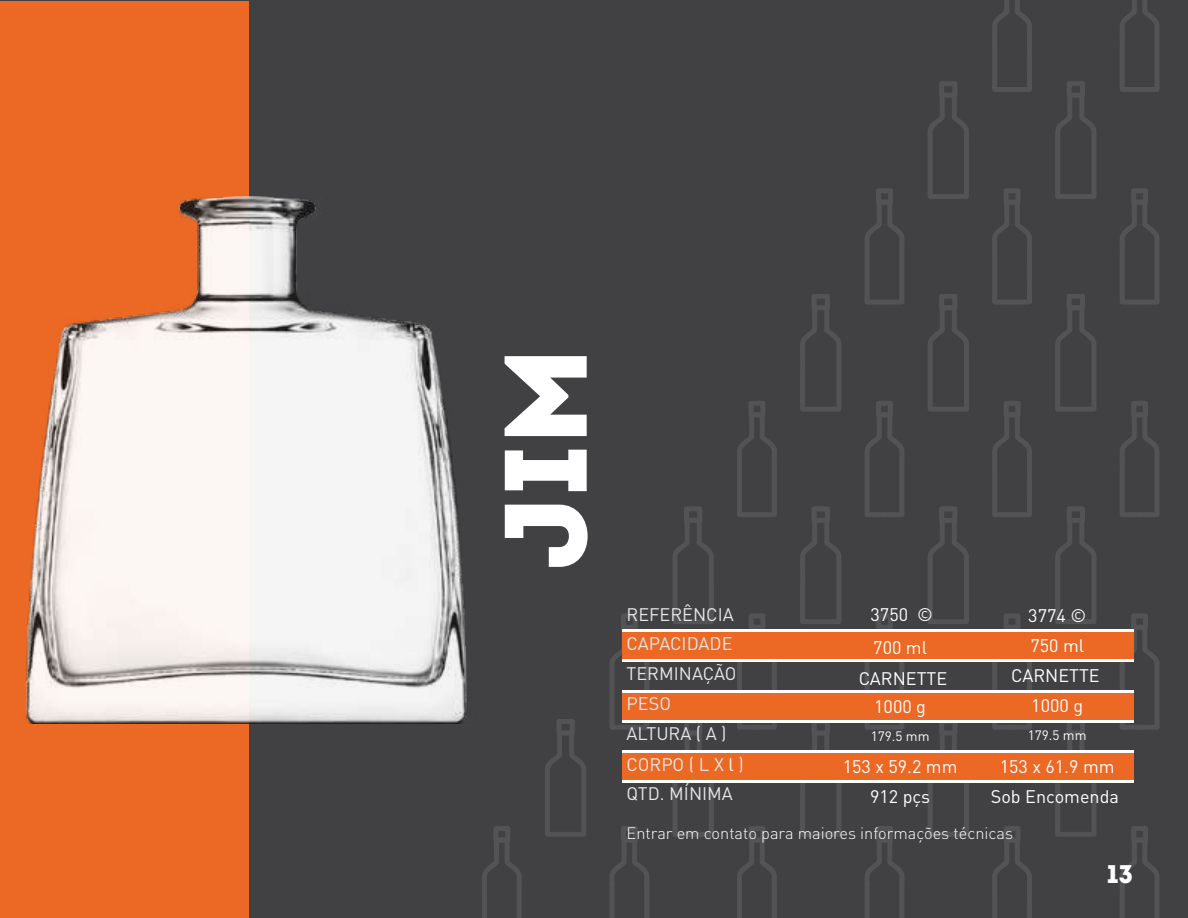
<style>
.page{position:relative;width:1188px;height:918px;background:#414042}
.page>*{position:absolute;margin:0;border:0;box-sizing:border-box;transform-origin:0 0}
.t1{font:117px "Intro";color:#fff}
.t2{font:25.5px "Intro";color:#fff}
.t3{font:18px/30.2px "DIN Pro";color:#fff;text-align:center}
.t4{font:18px/30.2px "DIN Pro";color:#e6e7e7}
.t5{font:300 16.35px "DIN Pro";color:#fff}
.t6{font:13.5px "DIN Pro";color:#fff}
.s1{color:#fff}
</style>
<div class="page">
<svg style="left:482px;top:826px;width:40px;height:92px"></svg>
<svg style="left:545px;top:719px;width:41px;height:118px"></svg>
<svg style="left:609px;top:826px;width:40px;height:92px"></svg>
<svg style="left:672px;top:722px;width:42px;height:115px"></svg>
<svg style="left:737px;top:826px;width:40px;height:92px"></svg>
<svg style="left:800px;top:722px;width:41px;height:115px"></svg>
<svg style="left:865px;top:826px;width:39px;height:92px"></svg>
<svg style="left:928px;top:722px;width:41px;height:115px"></svg>
<svg style="left:992px;top:826px;width:40px;height:92px"></svg>
<svg style="left:1055px;top:722px;width:42px;height:115px"></svg>
<svg style="left:1120px;top:826px;width:40px;height:92px"></svg>
<svg style="left:609px;top:613px;width:40px;height:117px"></svg>
<svg style="left:673px;top:506px;width:41px;height:118px"></svg>
<svg style="left:737px;top:613px;width:40px;height:117px"></svg>
<svg style="left:800px;top:506px;width:41px;height:118px"></svg>
<svg style="left:865px;top:613px;width:39px;height:117px"></svg>
<svg style="left:928px;top:506px;width:41px;height:118px"></svg>
<svg style="left:992px;top:613px;width:40px;height:117px"></svg>
<svg style="left:1055px;top:506px;width:41px;height:118px"></svg>
<svg style="left:1120px;top:613px;width:40px;height:117px"></svg>
<svg style="left:737px;top:401px;width:40px;height:116px"></svg>
<svg style="left:800px;top:294px;width:41px;height:118px"></svg>
<svg style="left:865px;top:401px;width:39px;height:116px"></svg>
<svg style="left:928px;top:294px;width:41px;height:118px"></svg>
<svg style="left:992px;top:401px;width:40px;height:116px"></svg>
<svg style="left:1055px;top:294px;width:41px;height:118px"></svg>
<svg style="left:1120px;top:401px;width:40px;height:116px"></svg>
<svg style="left:865px;top:188px;width:39px;height:117px"></svg>
<svg style="left:928px;top:81px;width:41px;height:118px"></svg>
<svg style="left:992px;top:188px;width:40px;height:117px"></svg>
<svg style="left:1055px;top:81px;width:41px;height:118px"></svg>
<svg style="left:1120px;top:188px;width:40px;height:117px"></svg>
<svg style="left:992px;top:0;width:40px;height:92px"></svg>
<svg style="left:1120px;top:0;width:40px;height:92px"></svg>
<div style="left:0;top:2px;width:249px;height:916px;background:#eb6924"></div>
<div style="left:623px;top:750px;width:511px;height:32px;background:#fff"></div>
<div style="left:623px;top:753px;width:511px;height:27px;background:#eb6924"></div>
<svg style="left:623px;top:630px;width:511px;height:32px;background:#fbe6da"></svg>
<div style="left:623px;top:633px;width:511px;height:26px;background:#eb6924"></div>
<div style="left:622px;top:690px;width:512px;height:32px;background:linear-gradient(to right,#fff,#fff)"></div>
<div style="left:622px;top:693px;width:512px;height:26px;background:#eb6924"></div>
<img style="left:26px;top:196px;width:441px;height:527px">
<h1 class="t1" style="left:476px;top:572px;width:228px;rotate:-90deg">jim</h1>
<p class="t4" style="left:627px;top:598px;width:109px">REFERÊNCIA</p>
<p class="t3" style="left:871px;top:598px;width:64px">3750 ©</p>
<p class="t4" style="left:627px;top:627px;width:119px">CAPACIDADE<br>TERMINAÇÃO<br>PESO<br>ALTURA ( A )<br>CORPO ( L X <span class="s1">l</span> )</p>
<p class="t4" style="left:627px;top:777px;width:108px">QTD. MÍNIMA</p>
<p class="t3" style="left:859px;top:631px;width:90px">700 ml<br>CARNETTE</p>
<p class="t3" style="left:874px;top:690px;width:53px">1000 g</p>
<p class="t6" style="left:871px;top:725px;width:60px">179.5 mm</p>
<p class="t3" style="left:843px;top:750px;width:116px">153 x 59.2 mm</p>
<p class="t3" style="left:870px;top:780px;width:61px">912 pçs</p>
<p class="t3" style="left:1028px;top:599px;width:59px">3774 ©</p>
<p class="t3" style="left:1030px;top:628px;width:55px">750 ml</p>
<p class="t3" style="left:1011px;top:659px;width:90px">CARNETTE</p>
<p class="t3" style="left:1031px;top:689px;width:53px">1000 g</p>
<p class="t6" style="left:1028px;top:724px;width:60px">179.5 mm</p>
<p class="t3" style="left:1000px;top:749px;width:116px">153 x 61.9 mm</p>
<p class="t3" style="left:991px;top:780px;width:130px">Sob Encomenda</p>
<p class="t5" style="left:627px;top:821px;width:388px">Entrar em contato para maiores informações técnicas</p>
<h2 class="t2" style="left:1107px;top:859px;width:27px">13</h2>
</div>
